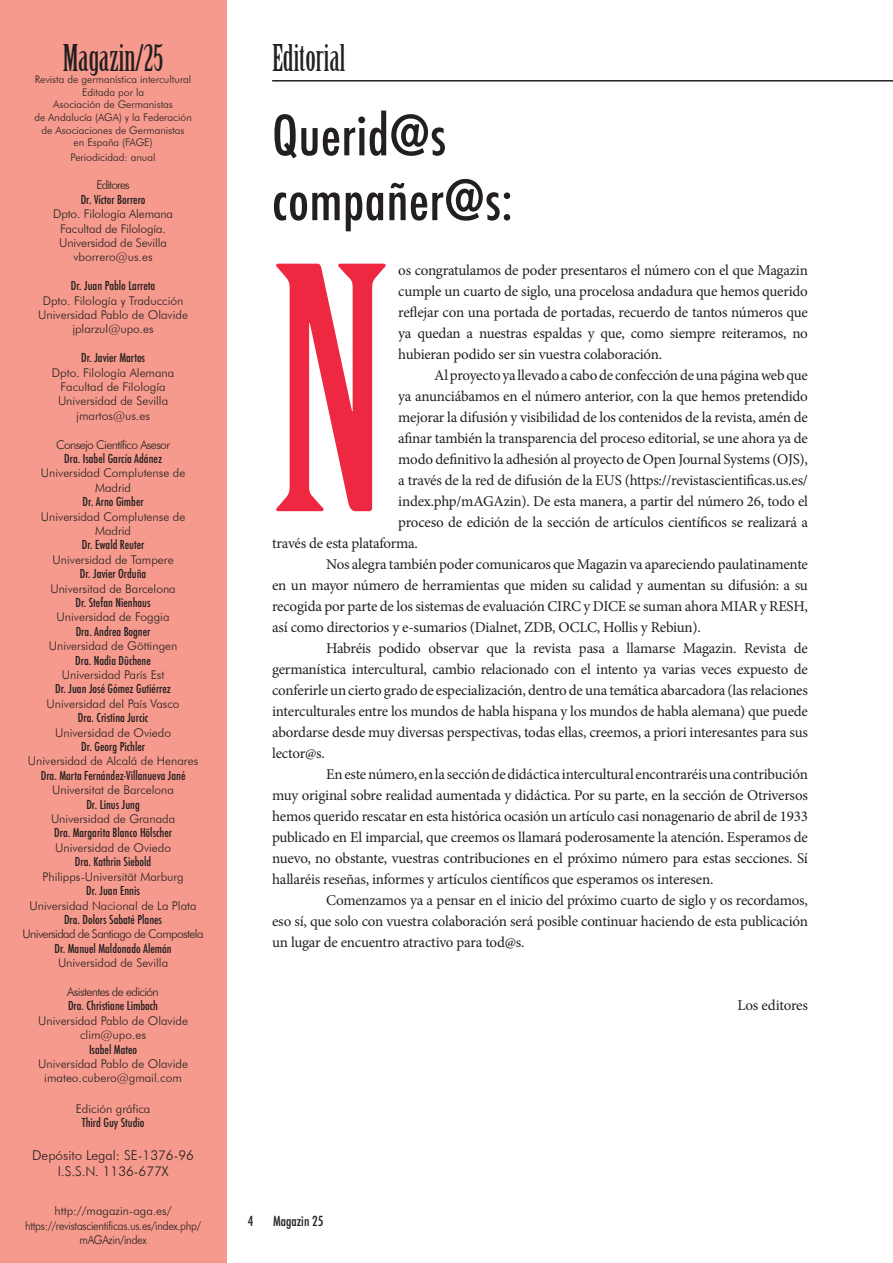
<style>
.page{position:relative;width:893px;height:1263px;background:#fff}
.page>*{position:absolute;margin:0;border:0;box-sizing:border-box;transform-origin:0 0}
.t1{font:330px "Birch Std";color:#ed2840}
.t2{font:500 condensed 54px/64.8px "Futura";letter-spacing:.01em;color:#231f20}
.t3{font:36px "Birch Std";color:#231f20}
.t4{font:15px/21px "Minion Pro";letter-spacing:-.015em;color:#231f20;text-align:justify}
.t5{font:300 13.5px/16.2px "Futura BT";color:#231f20;text-align:center}
.t6{font:500 condensed 13.5px "Futura";color:#231f20}
.t7{font:300 12px/14.4px "Futura BT";color:#231f20;text-align:center}
.t8{font:500 condensed 12px "Futura";color:#231f20}
.t9{font:300 12px/14.4px "Futura BT";letter-spacing:-.025em;color:#231f20;text-align:center}
.t10{font:300 12px "Futura BT";letter-spacing:-.05em;color:#231f20}
.t11{font:300 12px "Futura BT";letter-spacing:-.075em;color:#231f20}
.t12{font:300 10.5px/12.6px "Futura BT";color:#231f20;text-align:center}
</style>
<div class="page">
<div style="left:0;top:0;width:226px;height:1263px;background:#f59a8c"></div>
<hr style="left:272px;top:80px;width:621px;height:2px;background:#231f20">
<h3 class="t3" style="left:63px;top:37px;width:102px">Magazin/25</h3>
<p class="t12" style="left:34px;top:73px;width:159px">Revista de germanística intercultural<br>Editada por la<br>Asociación de Germanistas<br>de Andalucía (AGA) y la Federación de Asociaciones de Germanistas<br>en España (FAGE)</p>
<p class="t12" style="left:71px;top:150px;width:86px">Periodicidad: anual</p>
<p class="t11" style="left:97px;top:178px;width:35px">Editores</p>
<p class="t8" style="left:81px;top:192px;width:66px">Dr. Víctor Borrero</p>
<p class="t7" style="left:53px;top:207px;width:121px">Dpto. Filología Alemana<br>Facultad de Filología.<br>Universidad de Sevilla vborrero@us.es</p>
<p class="t8" style="left:71px;top:278px;width:86px">Dr. Juan Pablo Larreta</p>
<p class="t7" style="left:38px;top:293px;width:151px">Dpto. Filología y Traducción<br>Universidad Pablo de Olavide jplarzul@upo.es</p>
<p class="t8" style="left:81px;top:350px;width:66px">Dr. Javier Martos</p>
<p class="t7" style="left:52px;top:365px;width:124px">Dpto. Filología Alemana<br>Facultad de Filología<br>Universidad de Sevilla jmartos@us.es</p>
<p class="t10" style="left:56px;top:437px;width:116px">Consejo Científico Asesor</p>
<p class="t8" style="left:64px;top:451px;width:99px">Dra. Isabel García Adánez</p>
<p class="t7" style="left:41px;top:466px;width:146px">Universidad Complutense de<br>Madrid</p>
<p class="t8" style="left:83px;top:494px;width:63px">Dr. Arno Gimber</p>
<p class="t7" style="left:41px;top:509px;width:146px">Universidad Complutense de<br>Madrid</p>
<p class="t8" style="left:82px;top:538px;width:64px">Dr. Ewald Reuter</p>
<p class="t7" style="left:53px;top:552px;width:123px">Universidad de Tampere</p>
<p class="t8" style="left:80px;top:566px;width:68px">Dr. Javier Orduña</p>
<p class="t7" style="left:50px;top:581px;width:127px">Universitad de Barcelona</p>
<p class="t8" style="left:76px;top:595px;width:77px">Dr. Stefan Nienhaus</p>
<p class="t7" style="left:57px;top:610px;width:114px">Universidad de Foggia</p>
<p class="t8" style="left:76px;top:624px;width:76px">Dra. Andrea Bogner</p>
<p class="t7" style="left:49px;top:639px;width:130px">Universidad de Göttingen</p>
<p class="t8" style="left:75px;top:653px;width:77px">Dra. Nadia Dûchene</p>
<p class="t7" style="left:62px;top:667px;width:104px">Universidad París Est</p>
<p class="t8" style="left:55px;top:682px;width:117px">Dr. Juan José Gómez Gutiérrez</p>
<p class="t7" style="left:47px;top:696px;width:134px">Universidad del País Vasco</p>
<p class="t8" style="left:78px;top:710px;width:72px">Dra. Cristina Jurcic</p>
<p class="t7" style="left:55px;top:725px;width:117px">Universidad de Oviedo</p>
<p class="t8" style="left:81px;top:739px;width:65px">Dr. Georg Pichler</p>
<p class="t7" style="left:28px;top:754px;width:172px">Universidad de Alcalá de Henares</p>
<p class="t8" style="left:41px;top:768px;width:146px">Dra. Marta Fernández-Villanueva Jané</p>
<p class="t7" style="left:52px;top:783px;width:123px">Universitat de Barcelona</p>
<p class="t8" style="left:86px;top:797px;width:55px">Dr. Linus Jung</p>
<p class="t7" style="left:51px;top:811px;width:126px">Universidad de Granada</p>
<p class="t8" style="left:54px;top:826px;width:119px">Dra. Margarita Blanco Hölscher</p>
<p class="t7" style="left:55px;top:840px;width:117px">Universidad de Oviedo</p>
<p class="t8" style="left:75px;top:854px;width:78px">Dra. Kathrin Siebold</p>
<p class="t7" style="left:42px;top:869px;width:143px">Philipps-Universität Marburg</p>
<p class="t8" style="left:86px;top:883px;width:55px">Dr. Juan Ennis</p>
<p class="t7" style="left:30px;top:898px;width:169px">Universidad Nacional de La Plata</p>
<p class="t8" style="left:64px;top:912px;width:100px">Dra. Dolors Sabaté Planes</p>
<p class="t10" style="left:23px;top:927px;width:182px">Universidad de Santiago de Compostela</p>
<p class="t8" style="left:54px;top:941px;width:119px">Dr. Manuel Maldonado Alemán</p>
<p class="t7" style="left:58px;top:955px;width:112px">Universidad de Sevilla</p>
<p class="t10" style="left:67px;top:984px;width:93px">Asistentes de edición</p>
<p class="t8" style="left:68px;top:998px;width:92px">Dra. Christiane Limbach</p>
<p class="t7" style="left:38px;top:1013px;width:151px">Universidad Pablo de Olavide clim@upo.es</p>
<p class="t8" style="left:89px;top:1042px;width:50px">Isabel Mateo</p>
<p class="t7" style="left:38px;top:1056px;width:151px">Universidad Pablo de Olavide imateo.cubero@gmail.com</p>
<p class="t7" style="left:76px;top:1101px;width:76px">Edición gráfica</p>
<p class="t8" style="left:82px;top:1115px;width:64px">Third Guy Studio</p>
<p class="t5" style="left:32px;top:1147px;width:163px">Depósito Legal: SE-1376-96<br>I.S.S.N. 1136-677X</p>
<p class="t9" style="left:25px;top:1204px;width:178px">http://magazin-aga.es/ https://revistascientificas.us.es/index.php/ mAGAzin/index</p>
<h3 class="t3" style="left:272px;top:37px;width:75px">Editorial</h3>
<h2 class="t2" style="left:272px;top:102px;width:242px">Querid@s compañer@s:</h2>
<h1 class="t1" style="left:272px;top:206px;width:119px">N</h1>
<p class="t4" style="left:398px;top:259px;width:411px">os congratulamos de poder presentaros el número con el que Magazin cumple un cuarto de siglo, una procelosa andadura que hemos querido reflejar con una portada de portadas, recuerdo de tantos números que ya quedan a nuestras espaldas y que, como siempre reiteramos, no hubieran podido ser sin vuestra colaboración.</p>
<p class="t4" style="left:434px;top:364px;width:375px">Al proyecto ya llevado a cabo de confección de una página web que</p>
<p class="t4" style="left:398px;top:385px;width:411px">ya anunciábamos en el número anterior, con la que hemos pretendido</p>
<p class="t4" style="left:398px;top:406px;width:411px">mejorar la difusión y visibilidad de los contenidos de la revista, amén de</p>
<p class="t4" style="left:398px;top:427px;width:411px">afinar también la transparencia del proceso editorial, se une ahora ya de</p>
<p class="t4" style="left:398px;top:448px;width:411px">modo definitivo la adhesión al proyecto de Open Journal Systems (OJS),</p>
<p class="t4" style="left:398px;top:469px;width:411px">a través de la red de difusión de la EUS (https://revistascientificas.us.es/</p>
<p class="t4" style="left:398px;top:490px;width:411px">index.php/mAGAzin). De esta manera, a partir del número 26, todo el</p>
<p class="t4" style="left:398px;top:511px;width:411px">proceso de edición de la sección de artículos científicos se realizará a</p>
<p class="t4" style="left:272px;top:532px;width:147px">través de esta plataforma.</p>
<p class="t4" style="left:326px;top:553px;width:483px">Nos alegra también poder comunicaros que Magazin va apareciendo paulatinamente</p>
<p class="t4" style="left:272px;top:574px;width:537px">en un mayor número de herramientas que miden su calidad y aumentan su difusión: a su</p>
<p class="t4" style="left:272px;top:595px;width:537px">recogida por parte de los sistemas de evaluación CIRC y DICE se suman ahora MIAR y RESH,</p>
<p class="t4" style="left:272px;top:616px;width:430px">así como directorios y e-sumarios (Dialnet, ZDB, OCLC, Hollis y Rebiun).</p>
<p class="t4" style="left:326px;top:637px;width:483px">Habréis podido observar que la revista pasa a llamarse Magazin. Revista de</p>
<p class="t4" style="left:272px;top:658px;width:537px">germanística intercultural, cambio relacionado con el intento ya varias veces expuesto de</p>
<p class="t4" style="left:272px;top:679px;width:537px">conferirle un cierto grado de especialización, dentro de una temática abarcadora (las relaciones</p>
<p class="t4" style="left:272px;top:700px;width:537px">interculturales entre los mundos de habla hispana y los mundos de habla alemana) que puede</p>
<p class="t4" style="left:272px;top:721px;width:537px">abordarse desde muy diversas perspectivas, todas ellas, creemos, a priori interesantes para sus</p>
<p class="t4" style="left:272px;top:742px;width:54px">lector@s.</p>
<p class="t4" style="left:326px;top:763px;width:483px">En este número, en la sección de didáctica intercultural encontraréis una contribución</p>
<p class="t4" style="left:272px;top:784px;width:537px">muy original sobre realidad aumentada y didáctica. Por su parte, en la sección de Otriversos</p>
<p class="t4" style="left:272px;top:805px;width:537px">hemos querido rescatar en esta histórica ocasión un artículo casi nonagenario de abril de 1933</p>
<p class="t4" style="left:272px;top:826px;width:537px">publicado en El imparcial, que creemos os llamará poderosamente la atención. Esperamos de</p>
<p class="t4" style="left:272px;top:847px;width:537px">nuevo, no obstante, vuestras contribuciones en el próximo número para estas secciones. Sí</p>
<p class="t4" style="left:272px;top:868px;width:443px">hallaréis reseñas, informes y artículos científicos que esperamos os interesen.</p>
<p class="t4" style="left:326px;top:889px;width:483px">Comenzamos ya a pensar en el inicio del próximo cuarto de siglo y os recordamos,</p>
<p class="t4" style="left:272px;top:910px;width:537px">eso sí, que solo con vuestra colaboración será posible continuar haciendo de esta publicación</p>
<p class="t4" style="left:272px;top:931px;width:254px">un lugar de encuentro atractivo para tod@s.</p>
<p class="t6" style="left:248px;top:1212px;width:7px">4</p>
<p class="t6" style="left:273px;top:1212px;width:52px">Magazin 25</p>
<p class="t4" style="left:737px;top:994px;width:72px">Los editores</p>
</div>
